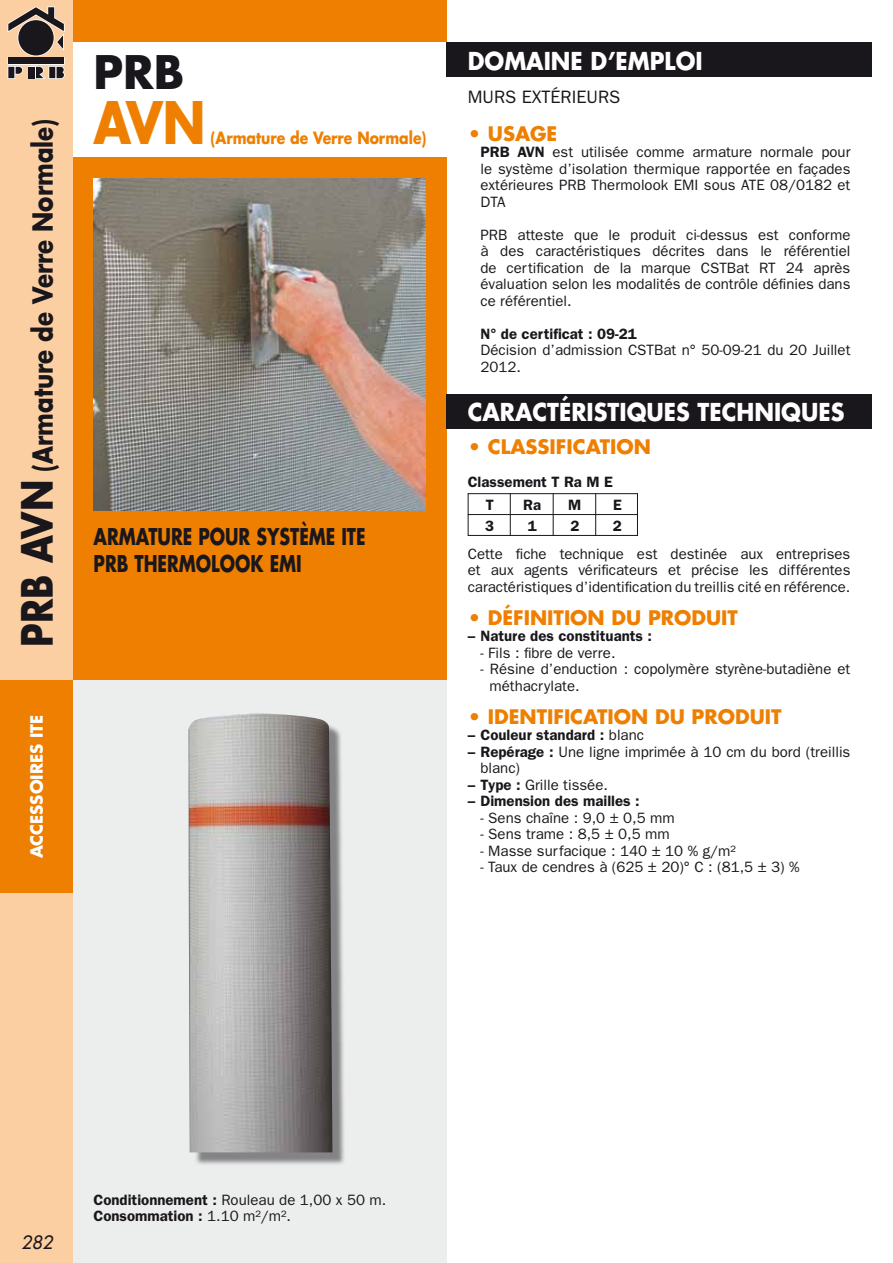
<style>
.page{position:relative;width:893px;height:1263px;background:#fff}
.page>*{position:absolute;margin:0;border:0;box-sizing:border-box;transform-origin:0 0}
.t1{font:700 57px "Futura";color:#ee7f00;scale:.85 1}
.t2{font:700 45px "Futura";color:#1a171c}
.t3{font:700 27px "Futura";color:#1a171c;scale:.85 1}
.t4{font:700 24px "Futura";color:#fff;scale:.93 1}
.t5{font:700 22.5px/27px "Futura";color:#1a171c;scale:.77 1}
.t6{font:700 19.5px "Futura";color:#ee7f00}
.t7{font:18px "Franklin Gothic";color:#1a171c}
.t8{font:italic 18px "Futura";color:#1a171c}
.t9{font:700 16.5px "Futura";color:#ee7f00;scale:.85 1}
.t10{font:700 16.5px "Futura";color:#fff}
.t11{font:15px/16.5px "Franklin Gothic";color:#1a171c;text-align:justify}
.t12{font:600 15px/16.5px "Franklin Gothic";color:#1a171c}
.s1{font-size:42px}
.s2{font-weight:600}
.s3{font-weight:400}
</style>
<div class="page">
<div style="left:72px;top:0;width:374px;height:680px;background:#ee7f00"></div>
<div style="left:0;top:680px;width:446px;height:583px;background:#eceded"></div>
<div style="left:72px;top:43px;width:382px;height:114px;background:#fff"></div>
<div style="left:446px;top:43px;width:426px;height:34px;background:#1a171c"></div>
<div style="left:446px;top:394px;width:426px;height:34px;background:#1a171c"></div>
<div style="left:0;top:0;width:72px;height:1263px;background:#fbcfa1"></div>
<div style="left:0;top:680px;width:72px;height:213px;background:#ee7f00"></div>
<div style="left:18px;top:19px;width:36px;height:37px;border:2px solid #fff;border-radius:50%"></div>
<div style="left:8px;top:57px;width:57px;height:8px;border:2px solid #fff"></div>
<div style="left:8px;top:66px;width:7px;height:13px;border:2px solid #fff"></div>
<div style="left:28px;top:66px;width:7px;height:13px;border:2px solid #fff"></div>
<div style="left:48px;top:66px;width:8px;height:13px;border:2px solid #fff"></div>
<div style="left:18px;top:20px;width:36px;height:35px;background:#1a171c;border-radius:50%"></div>
<div style="left:8px;top:58px;width:56px;height:6px;background:#1a171c"></div>
<div style="left:8px;top:67px;width:6px;height:11px;background:#1a171c"></div>
<svg style="left:14px;top:66px;width:9px;height:9px"></svg>
<div style="left:29px;top:67px;width:6px;height:11px;background:#1a171c"></div>
<div style="left:49px;top:67px;width:6px;height:11px;background:#1a171c"></div>
<svg style="left:34px;top:66px;width:11px;height:13px"></svg>
<svg style="left:55px;top:66px;width:10px;height:13px"></svg>
<svg style="left:8px;top:6px;width:57px;height:45px"></svg>
<img style="left:94px;top:179px;width:331px;height:331px">
<div style="left:468px;top:493px;width:170px;height:43px;border:1px solid #1a171c"></div>
<hr style="left:468px;top:514px;width:170px;height:1px;background:#1a171c">
<hr style="left:510px;top:493px;width:1px;height:43px;background:#1a171c">
<hr style="left:553px;top:493px;width:1px;height:43px;background:#1a171c">
<hr style="left:595px;top:493px;width:1px;height:43px;background:#1a171c">
<div style="left:193px;top:718px;width:153px;height:448px;background:#1a171c;opacity:.5"></div>
<img style="left:188px;top:714px;width:144px;height:438px">
<h3 class="t3" style="left:24px;top:647px;width:623px;rotate:-90deg"><span class="s1">PRB AVN</span> (Armature de Verre Normale)</h3>
<p class="t10" style="left:25px;top:858px;width:145px;rotate:-90deg">ACCESSOIRES ITE</p>
<h2 class="t2" style="left:94px;top:41px;width:92px">PRB</h2>
<h1 class="t1" style="left:94px;top:83px;width:133px">AVN</h1>
<p class="t9" style="left:210px;top:126px;width:256px">(Armature de Verre Normale)</p>
<h3 class="t5" style="left:94px;top:523px;width:355px">ARMATURE POUR SYSTÈME ITE<br>PRB THERMOLOOK EMI</h3>
<h3 class="t4" style="left:468px;top:45px;width:254px">DOMAINE D’EMPLOI</h3>
<p class="t7" style="left:468px;top:87px;width:154px">MURS EXTÉRIEURS</p>
<h3 class="t6" style="left:468px;top:120px;width:91px">• USAGE</h3>
<p class="t11" style="left:480px;top:144px;width:371px"><span class="s2">PRB AVN</span> est utilisée comme armature normale pour le système d’isolation thermique rapportée en façades extérieures PRB Thermolook EMI sous ATE 08/0182 et DTA</p>
<p class="t11" style="left:480px;top:226px;width:371px">PRB atteste que le produit ci-dessus est conforme à des caractéristiques décrites dans le référentiel de certification de la marque CSTBat RT 24 après évaluation selon les modalités de contrôle définies dans ce référentiel.</p>
<p class="t12" style="left:480px;top:325px;width:158px">N° de certificat : 09-21</p>
<p class="t11" style="left:480px;top:342px;width:371px">Décision d’admission CSTBat n° 50-09-21 du 20 Juillet<br>2012.</p>
<h3 class="t4" style="left:468px;top:396px;width:407px">CARACTÉRISTIQUES TECHNIQUES</h3>
<h3 class="t6" style="left:468px;top:434px;width:185px">• CLASSIFICATION</h3>
<p class="t12" style="left:468px;top:474px;width:147px">Classement T Ra M E</p>
<p class="t12" style="left:486px;top:496px;width:10px">T</p>
<p class="t12" style="left:523px;top:496px;width:19px">Ra</p>
<p class="t12" style="left:568px;top:496px;width:15px">M</p>
<p class="t12" style="left:613px;top:496px;width:10px">E</p>
<p class="t12" style="left:485px;top:517px;width:10px">3</p>
<p class="t12" style="left:528px;top:517px;width:10px">1</p>
<p class="t12" style="left:570px;top:517px;width:10px">2</p>
<p class="t12" style="left:613px;top:517px;width:10px">2</p>
<p class="t11" style="left:468px;top:545px;width:384px">Cette fiche technique est destinée aux entreprises et aux agents vérificateurs et précise les différentes caractéristiques d’identification du treillis cité en référence.</p>
<h3 class="t6" style="left:468px;top:604px;width:272px">• DÉFINITION DU PRODUIT</h3>
<p class="t12" style="left:468px;top:627px;width:186px">– Nature des constituants :</p>
<p class="t11" style="left:480px;top:644px;width:137px">- Fils : fibre de verre.</p>
<p class="t11" style="left:489px;top:660px;width:362px;text-indent:-9px">- Résine d’enduction : copolymère styrène-butadiène et méthacrylate.</p>
<h3 class="t6" style="left:468px;top:703px;width:315px">• IDENTIFICATION DU PRODUIT</h3>
<p class="t12" style="left:468px;top:726px;width:178px">– Couleur standard : <span class="s3">blanc</span></p>
<p class="t11" style="left:480px;top:743px;width:371px;text-indent:-13px"><span class="s2">– Repérage :</span> Une ligne imprimée à 10 cm du bord (treillis blanc)</p>
<p class="t11" style="left:468px;top:776px;width:142px"><span class="s2">– Type :</span> Grille tissée.</p>
<p class="t12" style="left:468px;top:792px;width:174px">– Dimension des mailles :</p>
<p class="t11" style="left:480px;top:809px;width:196px">- Sens chaîne : 9,0 ± 0,5 mm</p>
<p class="t11" style="left:480px;top:825px;width:191px">- Sens trame : 8,5 ± 0,5 mm</p>
<p class="t11" style="left:480px;top:842px;width:257px">- Masse surfacique : 140 ± 10 % g/m²</p>
<p class="t11" style="left:480px;top:858px;width:321px">- Taux de cendres à (625 ± 20)° C : (81,5 ± 3) %</p>
<p class="t8" style="left:21px;top:1230px;width:33px">282</p>
<p class="t12" style="left:94px;top:1191px;width:294px">Conditionnement : <span class="s3">Rouleau de 1,00 x 50 m.<br></span>Consommation : <span class="s3">1.10 m²/m².</span></p>
</div>
